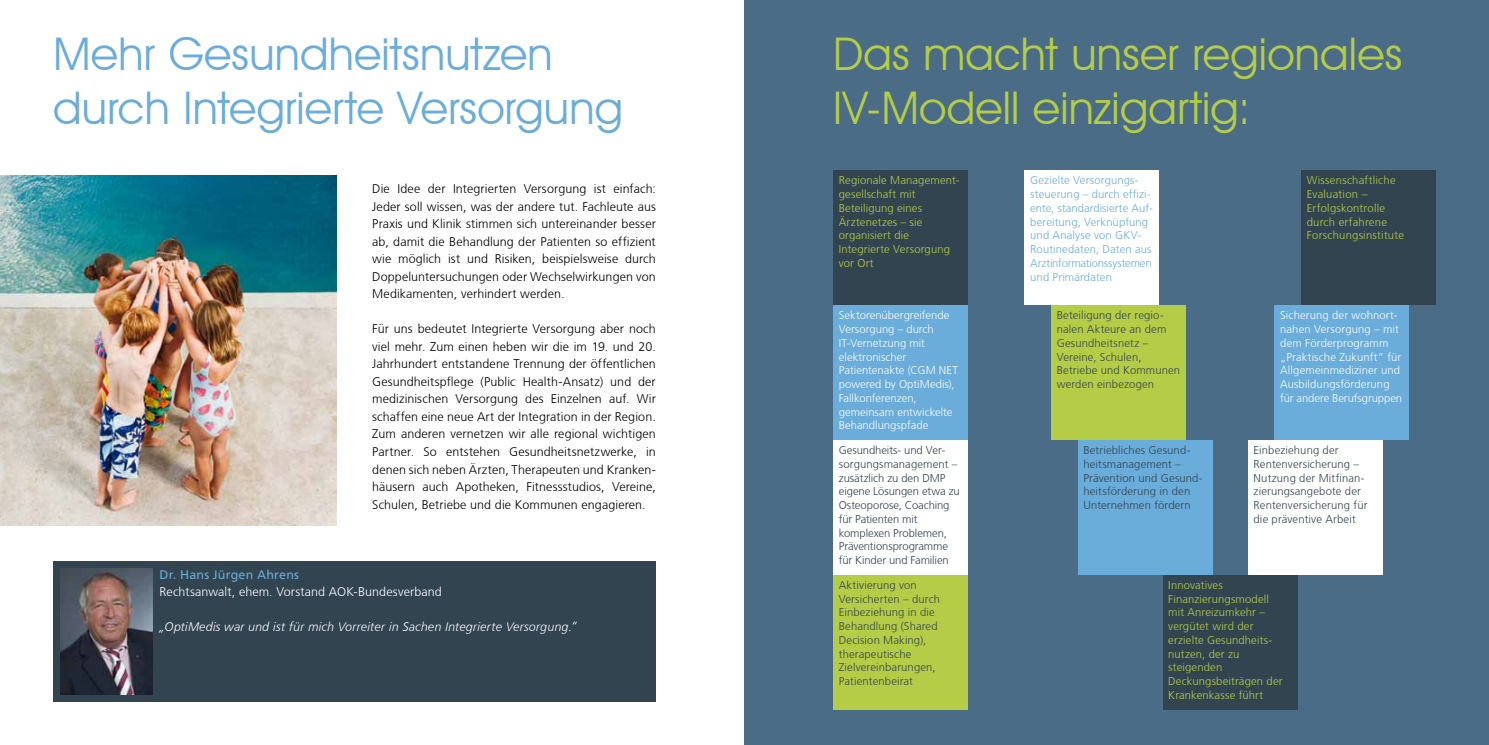
<style>
.page{position:relative;width:1489px;height:745px;background:#fff}
.page>*{position:absolute;margin:0;border:0;box-sizing:border-box;transform-origin:0 0}
.t1{font:45px/54px "Avant Garde IT Cby BT";letter-spacing:.005em;color:#6aacda}
.t2{font:45px/54px "Avant Garde IT Cby BT";letter-spacing:.005em;color:#b5cd46}
.t3{font:300 12.5px/17.5px "Frutiger CE";letter-spacing:.01em;color:#000;text-align:justify}
.t4{font:12.5px "Humanist 777 BT Light Italic B";letter-spacing:.01em;color:#fff}
.t5{font:300 12.5px "Frutiger CE";letter-spacing:.01em;color:#fff}
.t6{font:12.5px "Frutiger LT";letter-spacing:.015em;color:#6aacda}
.t7{font:300 11.25px/13.8px "Frutiger CE";letter-spacing:.01em;color:#324450}
.t8{font:300 11.25px/13.8px "Frutiger CE";letter-spacing:.015em;color:#b5cd46}
.t9{font:300 11.25px/13.8px "Frutiger CE";letter-spacing:.005em;color:#fff}
.t10{font:300 11.25px/13.8px "Frutiger CE";letter-spacing:.01em;color:#6aacda}
</style>
<div class="page">
<img style="left:0;top:175px;width:337px;height:350px">
<div style="left:53px;top:560px;width:603px;height:140px;background:#324450"></div>
<img style="left:60px;top:568px;width:92px;height:125px">
<div style="left:744px;top:0;width:744px;height:744px;background:#4b6c86"></div>
<div style="left:833px;top:574px;width:134px;height:135px;background:#b5cd46"></div>
<div style="left:833px;top:170px;width:134px;height:135px;background:#324450"></div>
<div style="left:833px;top:439px;width:134px;height:135px;background:#fff"></div>
<div style="left:833px;top:305px;width:134px;height:134px;background:#6aacda"></div>
<div style="left:1162px;top:574px;width:135px;height:135px;background:#324450"></div>
<div style="left:1247px;top:439px;width:135px;height:135px;background:#fff"></div>
<div style="left:1274px;top:305px;width:134px;height:134px;background:#6aacda"></div>
<div style="left:1300px;top:170px;width:135px;height:135px;background:#324450"></div>
<div style="left:1077px;top:439px;width:135px;height:135px;background:#6aacda"></div>
<div style="left:1024px;top:170px;width:135px;height:135px;background:#fff"></div>
<div style="left:1051px;top:305px;width:134px;height:134px;background:#b5cd46"></div>
<h1 class="t1" style="left:53px;top:26px;width:571px">Mehr Gesundheitsnutzen durch Integrierte Versorgung</h1>
<p class="t3" style="left:372px;top:180px;width:285px">Die Idee der Integrierten Versorgung ist einfach:<br>Jeder soll wissen, was der andere tut. Fachleute aus Praxis und Klinik stimmen sich untereinander besser ab, damit die Behandlung der Patienten so effizient wie möglich ist und Risiken, beispielsweise durch Doppeluntersuchungen oder Wechselwirkungen von Medikamenten, verhindert werden.</p>
<p class="t3" style="left:372px;top:320px;width:285px">Für uns bedeutet Integrierte Versorgung aber noch viel mehr. Zum einen heben wir die im 19. und 20.<br>Jahrhundert entstandene Trennung der öffentlichen Gesundheitspflege (Public Health-Ansatz) und der medizinischen Versorgung des Einzelnen auf. Wir schaffen eine neue Art der Integration in der Region.<br>Zum anderen vernetzen wir alle regional wichtigen Partner. So entstehen Gesundheitsnetzwerke, in denen sich neben Ärzten, Therapeuten und Kranken&shy;häusern auch Apotheken, Fitnessstudios, Vereine, Schulen, Betriebe und die Kommunen engagieren.</p>
<p class="t6" style="left:159px;top:566px;width:141px">Dr. Hans Jürgen Ahrens</p>
<p class="t5" style="left:159px;top:584px;width:284px">Rechtsanwalt, ehem. Vorstand AOK-Bundesverband</p>
<p class="t4" style="left:159px;top:618px;width:419px">„OptiMedis war und ist für mich Vorreiter in Sachen Integrierte Versorgung.“</p>
<h1 class="t2" style="left:833px;top:26px;width:570px">Das macht unser regionales<br>IV-Modell einzigartig:</h1>
<p class="t8" style="left:838px;top:173px;width:122px">Regionale Management&shy;gesellschaft mit<br>Beteiligung eines<br>Ärztenetzes – sie organisiert die<br>Integrierte Versorgung vor Ort</p>
<p class="t9" style="left:838px;top:308px;width:121px">Sektorenübergreifende<br>Versorgung – durch<br>IT-Vernetzung mit elektronischer<br>Patientenakte (CGM NET powered by OptiMedis),<br>Fallkonferenzen, gemeinsam entwickelte<br>Behandlungspfade</p>
<p class="t7" style="left:838px;top:443px;width:122px">Gesundheits- und Ver&shy;sorgungsmanagement – zusätzlich zu den DMP eigene Lösungen etwa zu<br>Osteoporose, Coaching für Patienten mit komplexen Problemen,<br>Präventionsprogramme für Kinder und Familien</p>
<p class="t7" style="left:838px;top:577px;width:103px">Aktivierung von<br>Versicherten – durch<br>Einbeziehung in die<br>Behandlung (Shared<br>Decision Making), therapeutische<br>Zielvereinbarungen,<br>Patientenbeirat</p>
<p class="t10" style="left:1030px;top:173px;width:124px">Gezielte Versorgungs&shy;steuerung – durch effizi&shy;ente, standardisierte Auf&shy;bereitung, Verknüpfung und Analyse von GKV-<br>Routinedaten, Daten aus<br>Arztinformationssystemen und Primärdaten</p>
<p class="t7" style="left:1056px;top:308px;width:125px">Beteiligung der regio&shy;nalen Akteure an dem<br>Gesundheitsnetz –<br>Vereine, Schulen,<br>Betriebe und Kommunen werden einbezogen</p>
<p class="t7" style="left:1083px;top:443px;width:121px">Betriebliches Gesund&shy;heitsmanagement –<br>Prävention und Gesund&shy;heitsförderung in den<br>Unternehmen fördern</p>
<p class="t8" style="left:1306px;top:173px;width:99px">Wissenschaftliche<br>Evaluation –<br>Erfolgskontrolle durch erfahrene<br>Forschungsinstitute</p>
<p class="t9" style="left:1279px;top:308px;width:123px">Sicherung der wohnort&shy;nahen Versorgung – mit dem Förderprogramm „Praktische Zukunft“ für<br>Allgemeinmediziner und<br>Ausbildungsförderung für andere Berufsgruppen</p>
<p class="t7" style="left:1253px;top:443px;width:115px">Einbeziehung der<br>Rentenversicherung –<br>Nutzung der Mitfinan&shy;zierungsangebote der<br>Rentenversicherung für die präventive Arbeit</p>
<p class="t8" style="left:1168px;top:577px;width:116px">Innovatives<br>Finanzierungsmodell mit Anreizumkehr – vergütet wird der erzielte Gesundheits&shy;nutzen, der zu steigenden<br>Deckungsbeiträgen der<br>Krankenkasse führt</p>
</div>
